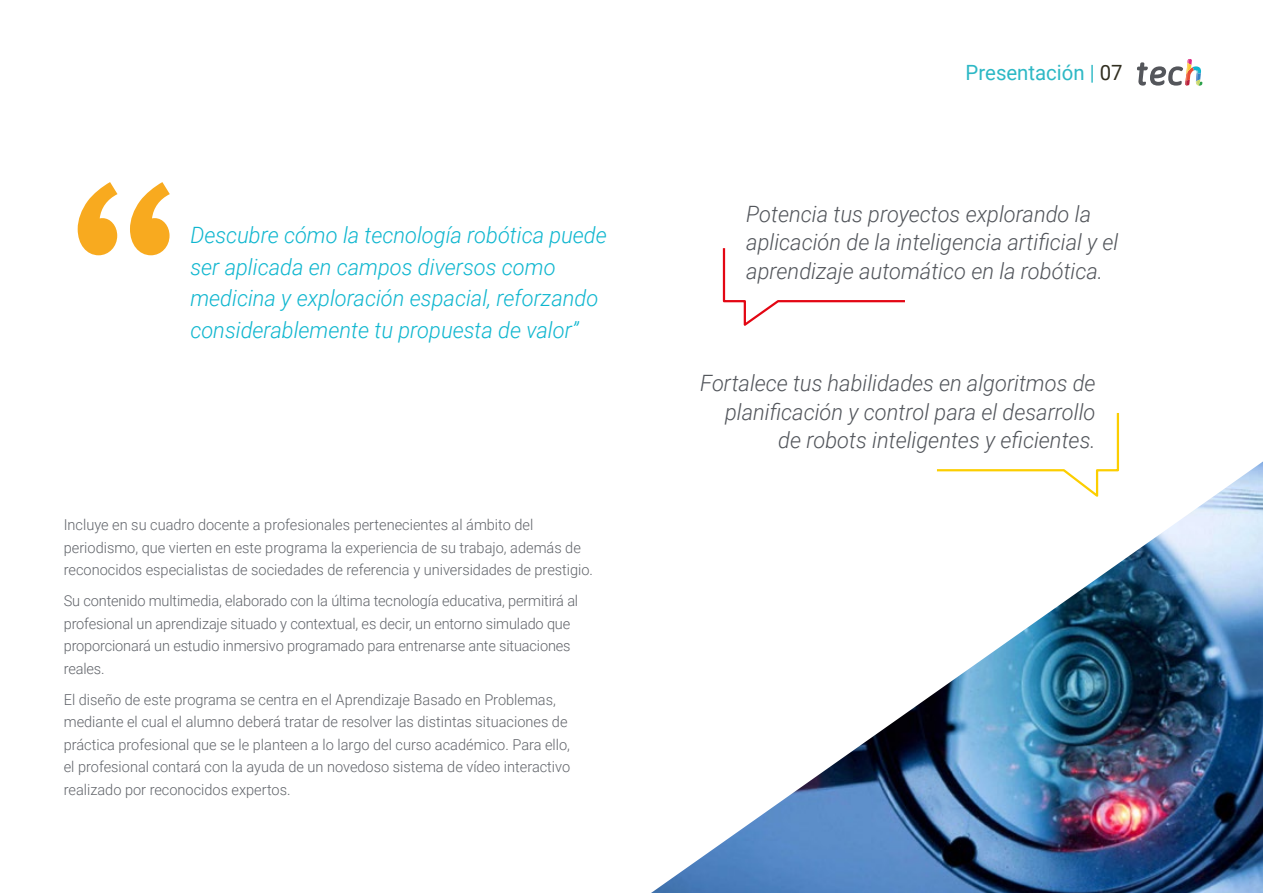
<style>
.page{position:relative;width:1263px;height:893px;background:#fff}
.page>*{position:absolute;margin:0;border:0;box-sizing:border-box;transform-origin:0 0}
.t1{font:italic 300 22.5px/28.5px "Roboto";color:#52555b}
.t2{font:italic 300 22.5px/31.5px "Roboto";color:#0fb6cf}
.t3{font:21px "Roboto";color:#2db8c5}
.t4{font:300 15px/22.5px "Roboto";color:#61646a}
.s1{color:#312e20}
</style>
<div class="page">
<svg style="left:78px;top:182px;width:92px;height:73px"></svg>
<img style="left:651px;top:461px;width:612px;height:432px">
<svg style="left:722px;top:248px;width:183px;height:78px"></svg>
<svg style="left:1137px;top:59px;width:65px;height:27px"></svg>
<svg style="left:935px;top:413px;width:185px;height:87px"></svg>
<h1 class="t2" style="left:190px;top:219px;width:418px">Descubre cómo la tecnología robótica puede ser aplicada en campos diversos como medicina y exploración espacial, reforzando considerablemente tu propuesta de valor”</h1>
<p class="t4" style="left:64px;top:513px;width:531px">Incluye en su cuadro docente a profesionales pertenecientes al ámbito del periodismo, que vierten en este programa la experiencia de su trabajo, además de reconocidos especialistas de sociedades de referencia y universidades de prestigio.</p>
<p class="t4" style="left:64px;top:589px;width:516px">Su contenido multimedia, elaborado con la última tecnología educativa, permitirá al profesional un aprendizaje situado y contextual, es decir, un entorno simulado que proporcionará un estudio inmersivo programado para entrenarse ante situaciones reales.</p>
<p class="t4" style="left:64px;top:688px;width:508px">El diseño de este programa se centra en el Aprendizaje Basado en Problemas, mediante el cual el alumno deberá tratar de resolver las distintas situaciones de práctica profesional que se le planteen a lo largo del curso académico. Para ello, el profesional contará con la ayuda de un novedoso sistema de vídeo interactivo realizado por reconocidos expertos.</p>
<h2 class="t3" style="left:966px;top:57px;width:159px">Presentación | <span class="s1">07</span></h2>
<h1 class="t1" style="left:746px;top:199px;width:374px">Potencia tus proyectos explorando la aplicación de la inteligencia artificial y el aprendizaje automático en la robótica.</h1>
<h1 class="t1" style="left:700px;top:368px;width:397px;text-align:right">Fortalece tus habilidades en algoritmos de planificación y control para el desarrollo de robots inteligentes y eficientes.</h1>
</div>
